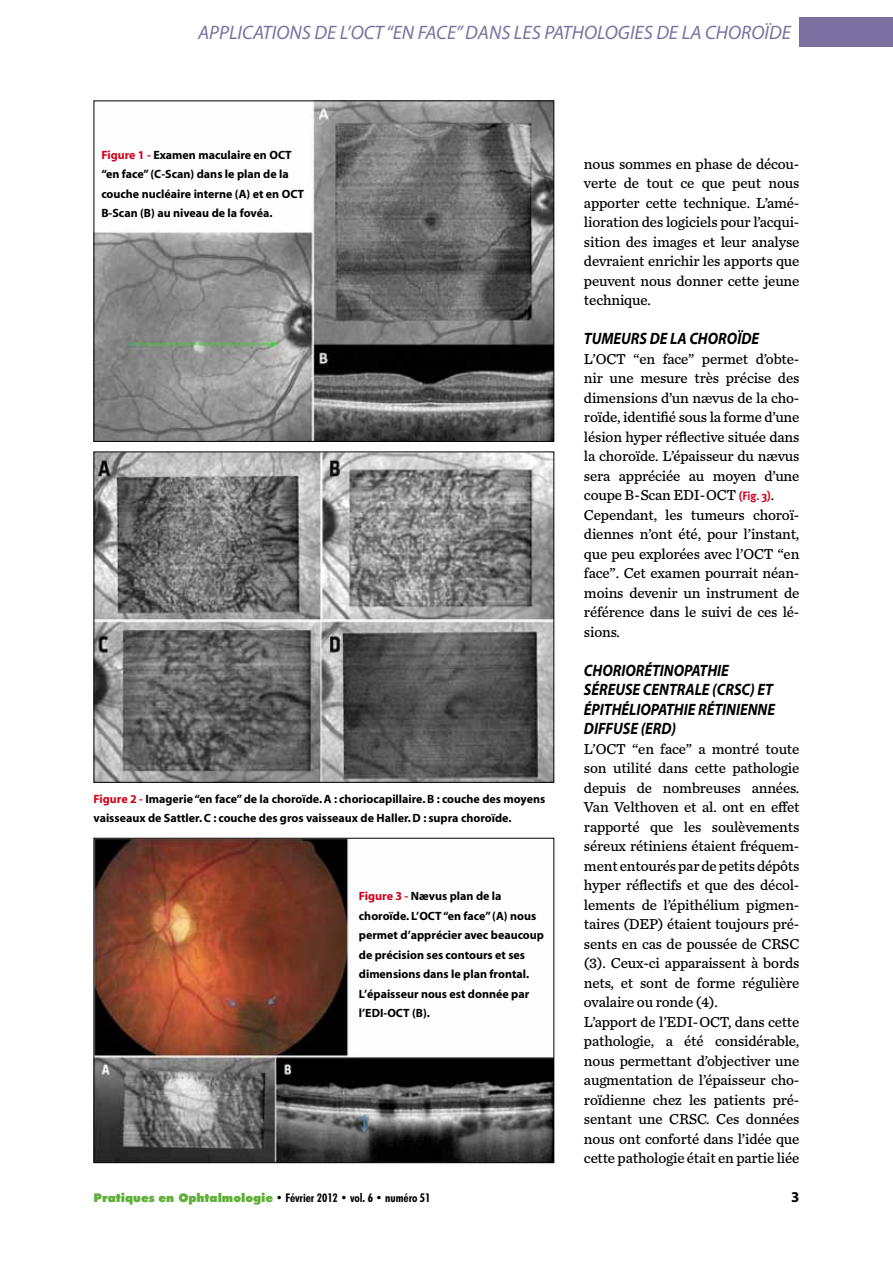
<style>
.page{position:relative;width:893px;height:1263px;background:#fff}
.page>*{position:absolute;margin:0;border:0;box-sizing:border-box;transform-origin:0 0}
.t1{font:italic 19.5px "Myriad";letter-spacing:.03em;color:#7b71a0}
.t2{font:italic 700 16.5px/19.5px "Myriad";letter-spacing:-.005em;color:#000;scale:.9 1}
.t3{font:15px/19.5px "Chronicle Text G4";letter-spacing:-.01em;color:#000}
.t4{font:700 15px "Myriad";color:#000}
.t5{font:700 12px/19.5px "Myriad";color:#000}
.t6{font:700 condensed 12px "Futura BT";letter-spacing:-.005em;color:#000}
.s1{color:#d10019}
.s2{font-family:"Meta Plus";font-weight:700;font-size:12px;color:#d10019}
.s3{font-weight:900;font-stretch:normal;color:#5eae37}
</style>
<div class="page">
<div style="left:799px;top:17px;width:94px;height:30px;background:#7b71a0"></div>
<img style="left:96px;top:102px;width:456px;height:338px">
<div style="left:94px;top:100px;width:460px;height:342px;border:1px solid #000"></div>
<img style="left:96px;top:840px;width:456px;height:321px">
<div style="left:94px;top:838px;width:460px;height:325px;border:1px solid #000"></div>
<img style="left:96px;top:453px;width:456px;height:328px">
<div style="left:94px;top:451px;width:460px;height:332px;border:1px solid #000"></div>
<h1 class="t1" style="left:198px;top:23px;width:543px">APPLICATIONS DE L’OCT “EN FA CE” DANS LES PATHOLOGIES DE LA CHORO</h1>
<h1 class="t1" style="left:765px;top:23px;width:27px">ÏDE</h1>
<p class="t5" style="left:101px;top:146px;width:204px"><span class="s1">Figure 1 -</span> Examen maculaire en OCT “en face” (C-Scan) dans le plan de la couche nucléaire interne (A) et en OCT B-Scan (B) au niveau de la fovéa.</p>
<p class="t5" style="left:94px;top:789px;width:453px"><span class="s1">Figure 2 -</span> Imagerie “en face” de la choroïde. A : choriocapillaire. B : couche des moyens vaisseaux de Sattler. C : couche des gros vaisseaux de Haller. D : supra choroïde.</p>
<p class="t5" style="left:359px;top:887px;width:187px"><span class="s1">Figure 3 -</span> Nævus plan de la choroïde. L’OCT “en face” (A) nous permet d’apprécier avec beaucoup de précision ses contours et ses dimensions dans le plan frontal.<br>L’épaisseur nous est donnée par l’EDI-OCT (B).</p>
<p class="t3" style="left:584px;top:153px;width:217px;text-align:justify">nous sommes en phase de décou&shy;verte de tout ce que peut nous apporter cette technique. L’amé&shy;lioration des logiciels pour l’acqui&shy;sition des images et leur analyse devraient enrichir les apports que peuvent nous donner cette jeune technique.</p>
<p class="t2" style="left:584px;top:329px;width:196px">TUMEURS DE LA CHOROÏDE</p>
<p class="t3" style="left:584px;top:348px;width:217px">L’OCT “en face” permet d’obte&shy;nir une mesure très précise des dimensions d’un nævus de la cho&shy;roïde, identifié sous la forme d’une lésion hyper réflective située dans la choroïde. L’épaisseur du nævus sera appréciée au moyen d’une coupe B-Scan EDI-OCT <span class="s2">(Fig. 3)</span>.<br>Cependant, les tumeurs choroï&shy;diennes n’ont été, pour l’instant, que peu explorées avec l’OCT “en face”. Cet examen pourrait néan&shy;moins devenir un instrument de référence dans le suivi de ces lé&shy;sions.</p>
<p class="t2" style="left:584px;top:661px;width:162px">CHORIORÉTINOPATHIE<br>SÉREUSE CENTRALE (CRSC</p>
<p class="t2" style="left:584px;top:681px;width:214px;text-indent:166px">) ET<br>ÉPITHÉLIOPATHIE RÉTINIENNE<br>DIFFUSE (ERD)</p>
<p class="t3" style="left:584px;top:738px;width:217px">L’OCT “en face” a montré toute son utilité dans cette pathologie depuis de nombreuses années.<br>Van Velthoven et al. ont en effet rapporté que les soulèvements séreux rétiniens étaient fréquem&shy;ment entourés par de petits dépôts hyper réflectifs et que des décol&shy;lements de l’épithélium pigmen&shy;taires (DEP) étaient toujours pré&shy;sents en cas de poussée de CRSC (3). Ceux-ci apparaissent à bords nets, et sont de forme régulière ovalaire ou ronde (4).<br>L’apport de l’EDI-OCT, dans cette pathologie, a été considérable, nous permettant d’objectiver une augmentation de l’épaisseur cho&shy;roïdienne chez les patients pré&shy;sentant une CRSC. Ces données nous ont conforté dans l’idée que cette pathologie était en partie liée</p>
<p class="t6" style="left:94px;top:1191px;width:338px"><span class="s3">Pratiques en Ophtalmologie</span> • Février 2012 • vol. 6 • numéro 51</p>
<p class="t4" style="left:791px;top:1189px;width:10px">3</p>
</div>
